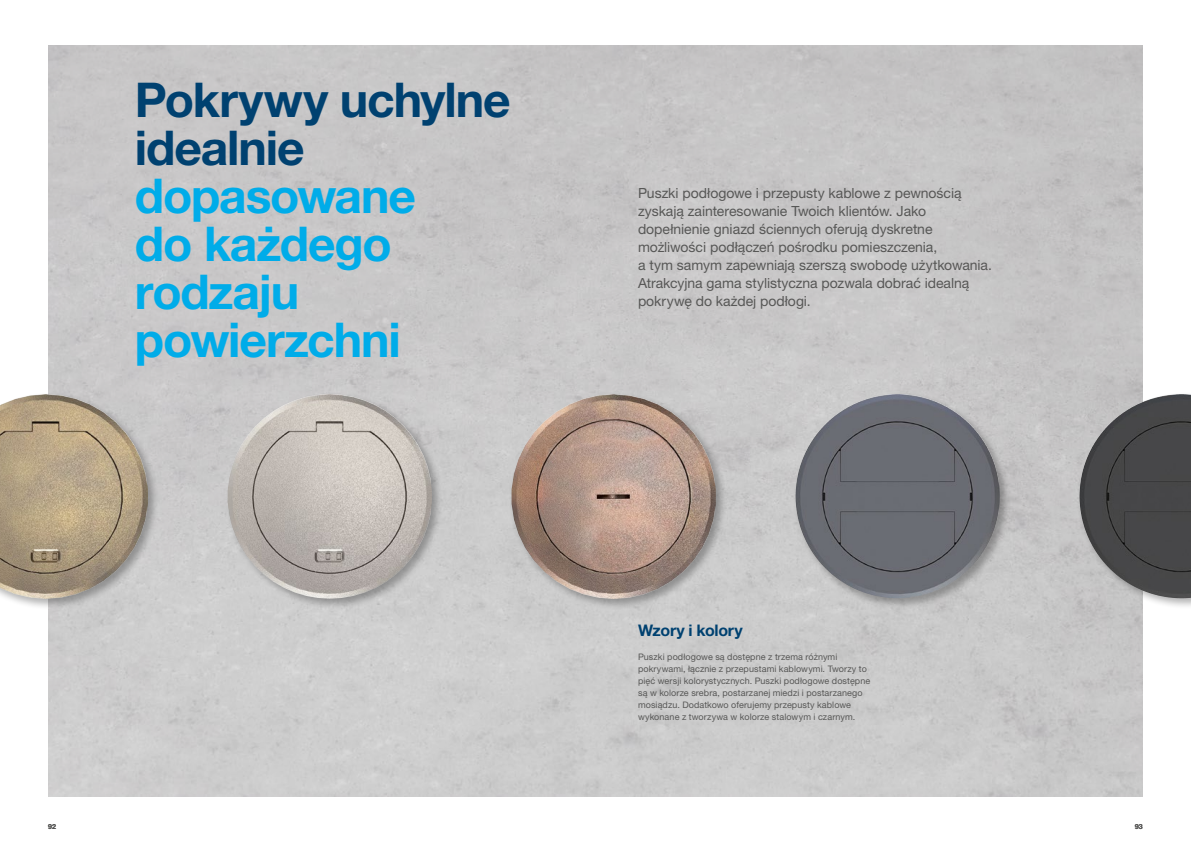
<style>
.page{position:relative;width:1191px;height:842px;background:#fff}
.page>*{position:absolute;margin:0;border:0;box-sizing:border-box;transform-origin:0 0}
.t1{font:700 48px/48px "Helvetica Neue LTW1 G";letter-spacing:-.025em;color:#00ace9}
.t2{font:700 48px/48px "Helvetica Neue LTW1 G";letter-spacing:-.025em;color:#004170}
.t3{font:700 16px "Helvetica Neue LTW1 G";letter-spacing:-.02em;color:#004170}
.t4{font:14px/18px "Helvetica Neue LTW1 G";letter-spacing:-.005em;color:#575756}
.t5{font:9px/12px "Helvetica Neue LTW1 G";letter-spacing:.01em;color:#575756}
.t6{font:700 7px "Helvetica Neue LTW1 G";color:#575756}
</style>
<div class="page">
<div style="left:1077px;top:391px;width:114px;height:219px;background:#000;opacity:.3"></div>
<img style="left:1126px;top:394px;width:56px;height:16px">
<div style="left:793px;top:392px;width:218px;height:218px;background:#000;opacity:.3"></div>
<img style="left:842px;top:394px;width:56px;height:16px">
<div style="left:509px;top:392px;width:218px;height:218px;background:#000;opacity:.3"></div>
<img style="left:566px;top:394px;width:47px;height:12px">
<div style="left:225px;top:391px;width:218px;height:219px;background:#000;opacity:.3"></div>
<img style="left:283px;top:394px;width:46px;height:11px">
<div style="left:0;top:392px;width:159px;height:218px;background:#000;opacity:.3"></div>
<img style="left:0;top:394px;width:45px;height:196px">
<h1 class="t2" style="left:135px;top:76px;width:377px">Pokrywy uchylne idealnie</h1>
<h1 class="t1" style="left:135px;top:172px;width:283px">dopasowane do każdego rodzaju powierzchni</h1>
<p class="t4" style="left:638px;top:184px;width:355px">Puszki podłogowe i przepusty kablowe z pewnością zyskają zainteresowanie Twoich klientów. Jako dopełnienie gniazd ściennych oferują dyskretne możliwości podłączeń pośrodku pomieszczenia,<br>a tym samym zapewniają szerszą swobodę użytkowania.<br>Atrakcyjna gama stylistyczna pozwala dobrać idealną pokrywę do każdej podłogi.</p>
<p class="t3" style="left:638px;top:621px;width:106px">Wzory i kolory</p>
<p class="t5" style="left:638px;top:651px;width:234px">Puszki podłogowe są dostępne z trzema różnymi pokrywami, łącznie z przepustami kablowymi. Tworzy to pięć wersji kolorystycznych. Puszki podłogowe dostępne są w kolorze srebra, postarzanej miedzi i postarzanego mosiądzu. Dodatkowo oferujemy przepusty kablowe wykonane z tworzywa w kolorze stalowym i czarnym.</p>
<p class="t6" style="left:48px;top:822px;width:9px">92</p>
<p class="t6" style="left:1134px;top:822px;width:10px">93</p>
</div>
